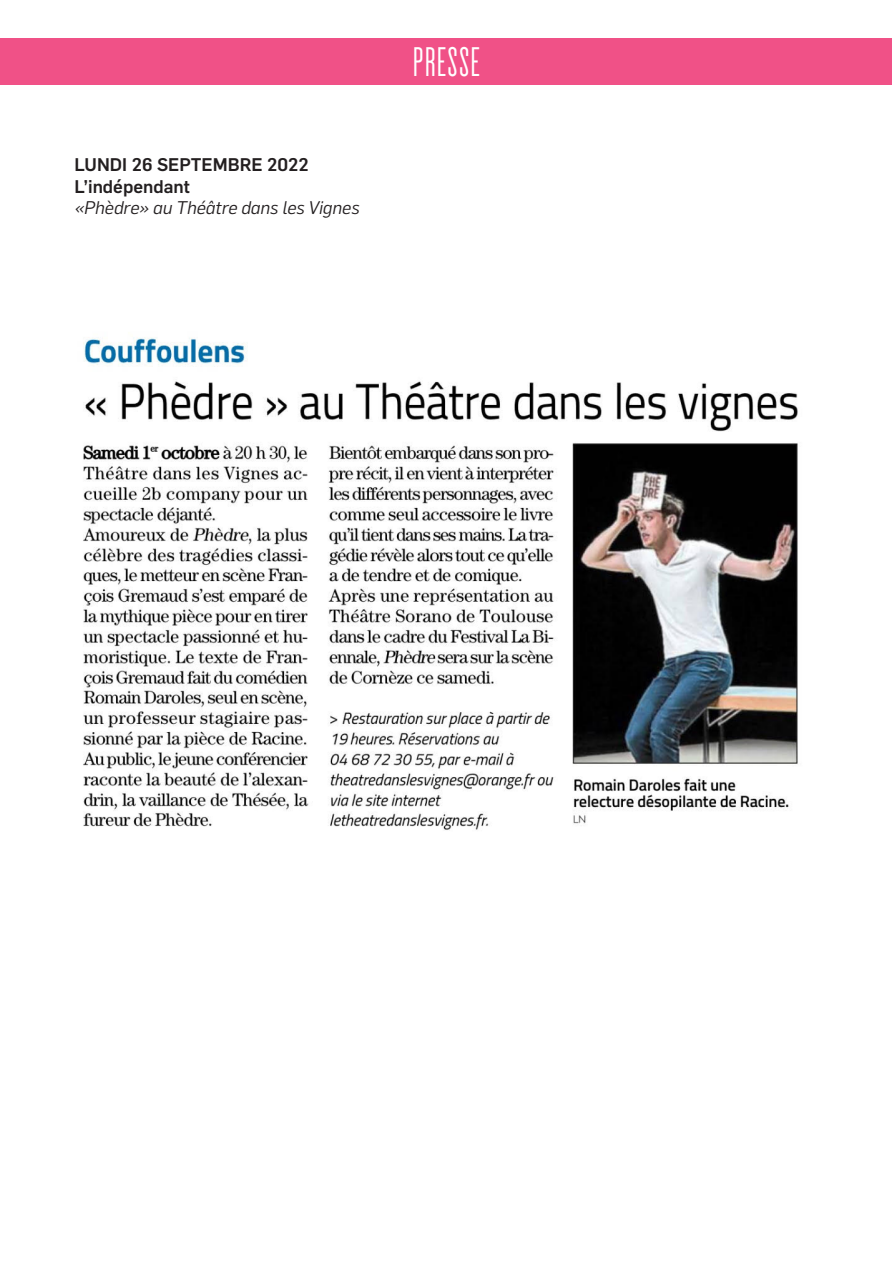
<style>
.page{position:relative;width:893px;height:1263px;background:#fff}
.page>*{position:absolute;margin:0;border:0;box-sizing:border-box;transform-origin:0 0}
.t1{font:500 36px "Cactus";letter-spacing:.02em;color:#fff}
.t2{font:500 18px "Flama";color:#231f20}
.t3{font:italic 18px "Flama";color:#231f20}
</style>
<div class="page">
<div style="left:0;top:38px;width:892px;height:47px;background:#f05187"></div>
<img style="left:83px;top:337px;width:715px;height:493px">
<hr style="left:892px;top:53px;width:1px;height:46px;background:#f05187">
<p class="t2" style="left:74px;top:152px;width:236px">LUNDI 26 SEPTEMBRE 2022</p>
<p class="t2" style="left:74px;top:173px;width:117px">L’indépendant</p>
<p class="t3" style="left:74px;top:196px;width:287px">«Phèdre» au Théâtre dans les Vignes</p>
<p class="t1" style="left:413px;top:38px;width:69px">PRESSE</p>
</div>
